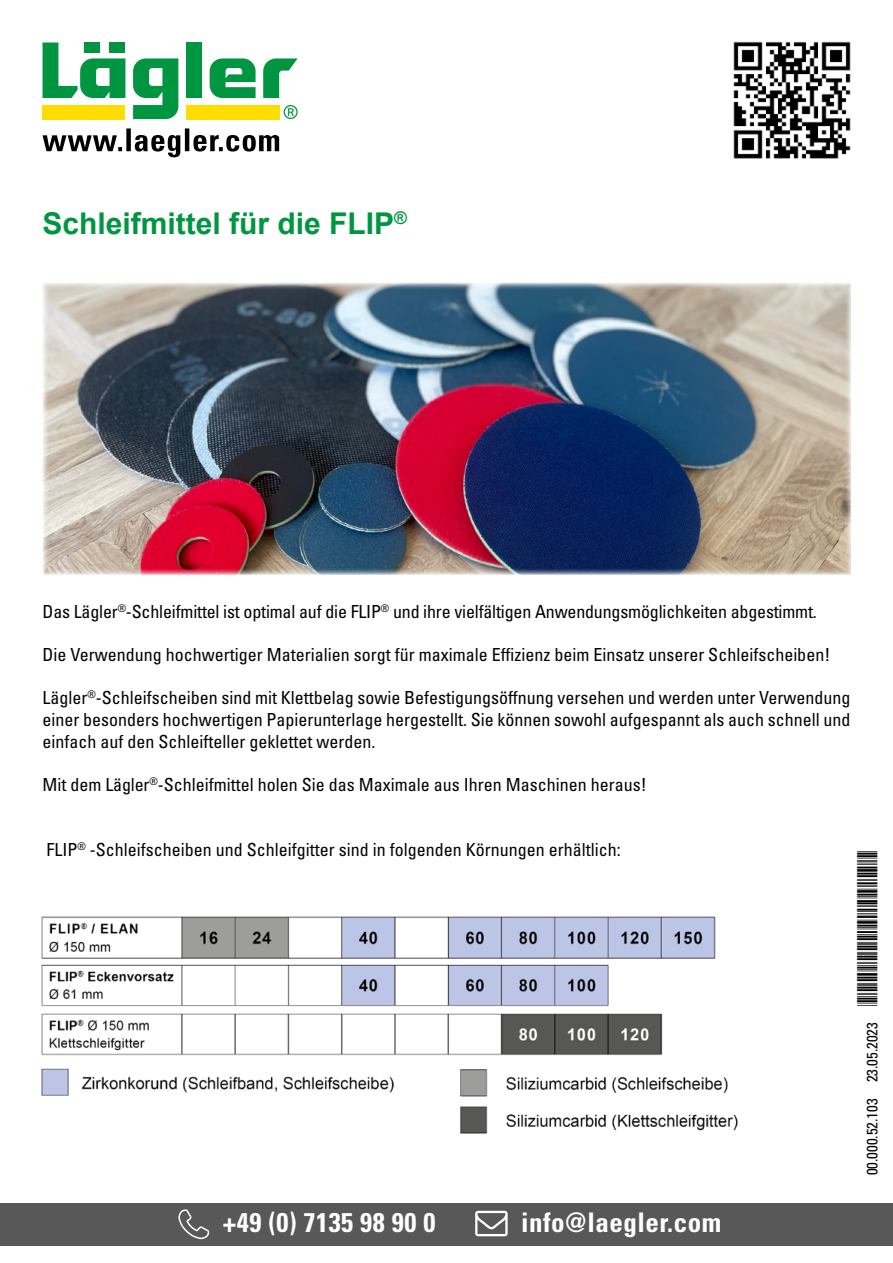
<style>
.page{position:relative;width:893px;height:1263px;background:#fff}
.page>*{position:absolute;margin:0;border:0;box-sizing:border-box;transform-origin:0 0}
.t1{font:700 30px "Arial";color:#009641}
.t2{font:700 condensed 27px "Univers LT Std";letter-spacing:.02em;color:#fff}
.t3{font:condensed 18px/21.6px "Univers LT Pro";color:#020203;text-align:justify}
.t4{font:condensed 15px "Univers LT Pro";color:#000}
.s1{font-family:"Free 3 of 9 Extended";font-stretch:normal;font-size:27px}
</style>
<div class="page">
<img style="left:43px;top:283px;width:807px;height:291px">
<img style="left:41px;top:916px;width:675px;height:43px">
<img style="left:41px;top:1068px;width:697px;height:66px">
<img style="left:41px;top:964px;width:622px;height:92px">
<img style="left:733px;top:41px;width:118px;height:118px">
<div style="left:0;top:1203px;width:893px;height:43px;background:#595858"></div>
<svg style="left:178px;top:1209px;width:32px;height:31px"></svg>
<svg style="left:475px;top:1211px;width:33px;height:25px"></svg>
<div style="left:43px;top:105px;width:82px;height:14px;background:#fd0"></div>
<div style="left:186px;top:105px;width:93px;height:14px;background:#fd0"></div>
<svg style="left:263px;top:58px;width:35px;height:40px"></svg>
<svg style="left:210px;top:58px;width:46px;height:40px"></svg>
<div style="left:186px;top:43px;width:16px;height:55px;background:#009641"></div>
<svg style="left:133px;top:58px;width:45px;height:61px"></svg>
<svg style="left:43px;top:43px;width:82px;height:55px"></svg>
<svg style="left:284px;top:105px;width:14px;height:14px"></svg>
<svg style="left:43px;top:128px;width:236px;height:29px"></svg>
<h1 class="t1" style="left:43px;top:203px;width:366px">Schleifmittel für die FLIP<sup>®</sup></h1>
<p class="t3" style="left:43px;top:600px;width:776px">Das Lägler<sup>®</sup>-Schleifmittel ist optimal auf die FLIP<sup>®</sup> und ihre vielfältigen Anwendungsmöglichkeiten abgestimmt.</p>
<p class="t3" style="left:43px;top:644px;width:789px">Die Verwendung hochwertiger Materialien sorgt für maximale Effizienz beim Einsatz unserer Schleifscheiben!</p>
<p class="t3" style="left:43px;top:687px;width:809px">Lägler<sup>®</sup>-Schleifscheiben sind mit Klettbelag sowie Befestigungsöffnung versehen und werden unter Verwendung einer besonders hochwertigen Papierunterlage hergestellt. Sie können sowohl aufgespannt als auch schnell und einfach auf den Schleifteller geklettet werden.</p>
<p class="t3" style="left:43px;top:773px;width:606px">Mit dem Lägler<sup>®</sup>-Schleifmittel holen Sie das Maximale aus Ihren Maschinen heraus!</p>
<p class="t3" style="left:47px;top:838px;width:576px">FLIP<sup>®</sup> -Schleifscheiben und Schleifgitter sind in folgenden Körnungen erhältlich:</p>
<h2 class="t2" style="left:223px;top:1206px;width:214px">+49 (0) 7135 98 90 0</h2>
<h2 class="t2" style="left:521px;top:1206px;width:202px">info@laegler.com</h2>
<p class="t4" style="left:862px;top:1175px;width:326px;rotate:-90deg">00.000.52.103 23.05.2023 <span class="s1">*00.000.52.103*</span></p>
</div>
